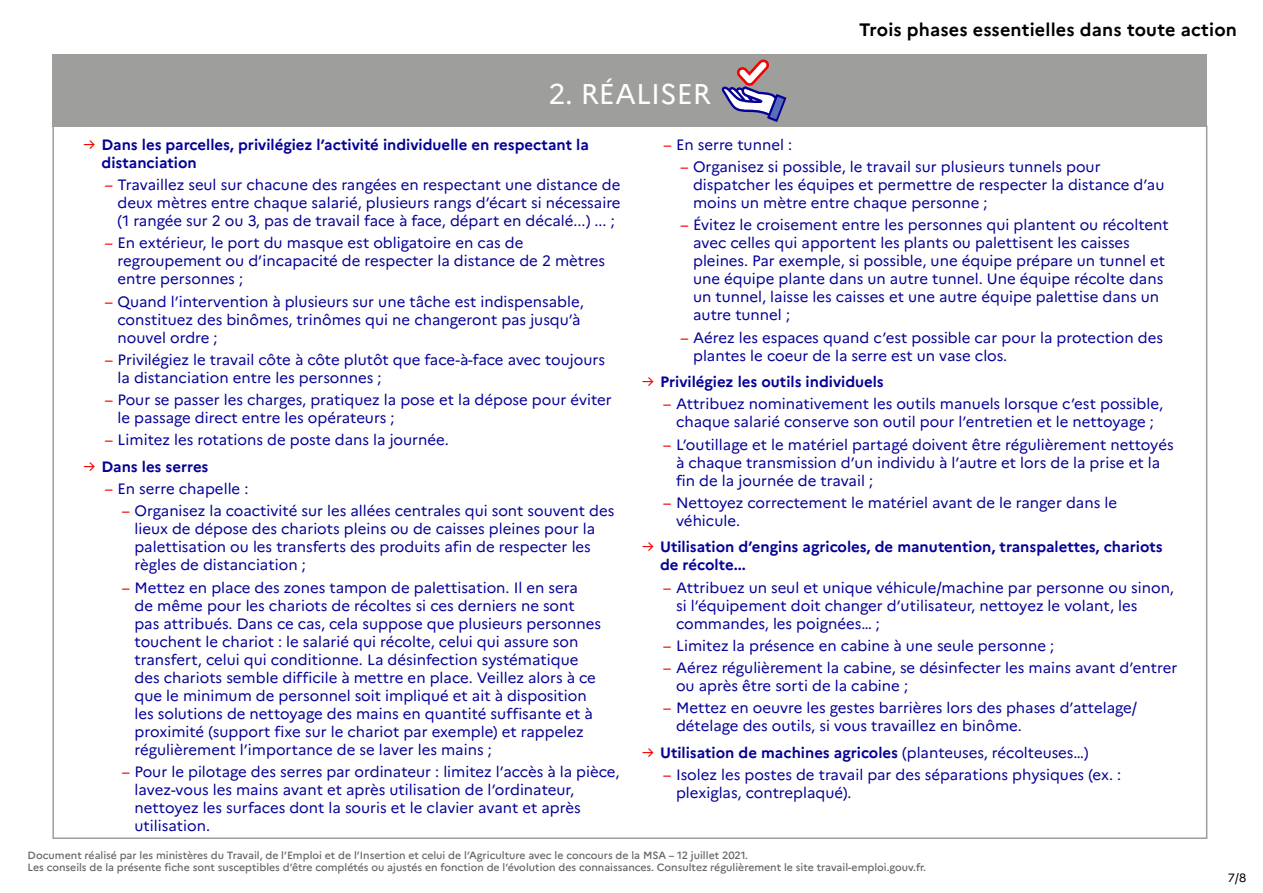
<style>
.page{position:relative;width:1263px;height:893px;background:#fff}
.page>*{position:absolute;margin:0;border:0;box-sizing:border-box;transform-origin:0 0}
.t1{font:28.5px "Marianne";color:#fff}
.t2{font:700 18px "Marianne";letter-spacing:.01em;color:#000}
.t3{font:15px/18px "Marianne";color:#050096}
.t4{font:700 15px/18px "Marianne";color:#050096}
.t5{font:12px "Marianne";color:#000}
.t6{font:500 10.5px/12.6px "Marianne";color:#656563}
.s1{font-weight:400;color:#f70000}
.s2{color:#f70000}
.s3{font-weight:400}
</style>
<div class="page">
<div style="left:52px;top:54px;width:1155px;height:72px;background:#9e9e9c"></div>
<svg style="left:721px;top:59px;width:65px;height:63px"></svg>
<h1 class="t1" style="left:548px;top:76px;width:164px">2. RÉALISER</h1>
<p class="t2" style="left:859px;top:18px;width:379px">Trois phases essentielles dans toute action</p>
<p class="t4" style="left:102px;top:136px;width:489px;text-indent:-18px"><span class="s1">→</span> Dans les parcelles, privilégiez l’activité individuelle en respectant la distanciation</p>
<p class="t3" style="left:118px;top:176px;width:505px;text-align:justify;text-indent:-13px"><span class="s2">–</span> Travaillez seul sur chacune des rangées en respectant une distance de deux mètres entre chaque salarié, plusieurs rangs d’écart si nécessaire (1 rangée sur 2 ou 3, pas de travail face à face, départ en décalé...) ... ;</p>
<p class="t3" style="left:118px;top:234px;width:489px;text-indent:-13px"><span class="s2">–</span> En extérieur, le port du masque est obligatoire en cas de regroupement ou d’incapacité de respecter la distance de 2 mètres entre personnes ;</p>
<p class="t3" style="left:118px;top:292px;width:468px;text-indent:-13px"><span class="s2">–</span> Quand l’intervention à plusieurs sur une tâche est indispensable, constituez des binômes, trinômes qui ne changeront pas jusqu’à nouvel ordre ;</p>
<p class="t3" style="left:118px;top:351px;width:489px;text-indent:-13px"><span class="s2">–</span> Privilégiez le travail côte à côte plutôt que face-à-face avec toujours la distanciation entre les personnes ;</p>
<p class="t3" style="left:118px;top:391px;width:496px;text-indent:-13px"><span class="s2">–</span> Pour se passer les charges, pratiquez la pose et la dépose pour éviter le passage direct entre les opérateurs ;</p>
<p class="t3" style="left:105px;top:431px;width:346px"><span class="s2">–</span> Limitez les rotations de poste dans la journée.</p>
<p class="t4" style="left:84px;top:458px;width:126px"><span class="s1">→</span> Dans les serres</p>
<p class="t3" style="left:105px;top:480px;width:145px"><span class="s2">–</span> En serre chapelle :</p>
<p class="t3" style="left:135px;top:502px;width:481px;text-indent:-13px"><span class="s2">–</span> Organisez la coactivité sur les allées centrales qui sont souvent des lieux de dépose des chariots pleins ou de caisses pleines pour la palettisation ou les transferts des produits afin de respecter les règles de distanciation ;</p>
<p class="t3" style="left:135px;top:578px;width:468px;text-indent:-13px"><span class="s2">–</span> Mettez en place des zones tampon de palettisation. Il en sera<br>de même pour les chariots de récoltes si ces derniers ne sont pas attribués. Dans ce cas, cela suppose que plusieurs personnes touchent le chariot : le salarié qui récolte, celui qui assure son transfert, celui qui conditionne. La désinfection systématique des chariots semble difficile à mettre en place. Veillez alors à ce que le minimum de personnel soit impliqué et ait à disposition les solutions de nettoyage des mains en quantité suffisante et à proximité (support fixe sur le chariot par exemple) et rappelez régulièrement l’importance de se laver les mains ;</p>
<p class="t3" style="left:135px;top:763px;width:486px;text-indent:-13px"><span class="s2">–</span> Pour le pilotage des serres par ordinateur : limitez l’accès à la pièce, lavez-vous les mains avant et après utilisation de l’ordinateur, nettoyez les surfaces dont la souris et le clavier avant et après utilisation.</p>
<p class="t3" style="left:663px;top:135px;width:130px"><span class="s2">–</span> En serre tunnel :</p>
<p class="t3" style="left:693px;top:158px;width:473px;text-indent:-13px"><span class="s2">–</span> Organisez si possible, le travail sur plusieurs tunnels pour dispatcher les équipes et permettre de respecter la distance d’au moins un mètre entre chaque personne ;</p>
<p class="t3" style="left:693px;top:216px;width:477px;text-indent:-13px"><span class="s2">–</span> Évitez le croisement entre les personnes qui plantent ou récoltent avec celles qui apportent les plants ou palettisent les caisses pleines. Par exemple, si possible, une équipe prépare un tunnel et une équipe plante dans un autre tunnel. Une équipe récolte dans un tunnel, laisse les caisses et une autre équipe palettise dans un autre tunnel ;</p>
<p class="t3" style="left:693px;top:328px;width:471px;text-indent:-13px"><span class="s2">–</span> Aérez les espaces quand c’est possible car pour la protection des plantes le coeur de la serre est un vase clos.</p>
<p class="t4" style="left:642px;top:373px;width:243px"><span class="s1">→</span> Privilégiez les outils individuels</p>
<p class="t3" style="left:663px;top:395px;width:501px;text-align:center"><span class="s2">–</span> Attribuez nominativement les outils manuels lorsque c’est possible, chaque salarié conserve son outil pour l’entretien et le nettoyage ;</p>
<p class="t3" style="left:676px;top:435px;width:499px;text-indent:-13px"><span class="s2">–</span> L’outillage et le matériel partagé doivent être régulièrement nettoyés à chaque transmission d’un individu à l’autre et lors de la prise et la fin de la journée de travail ;</p>
<p class="t3" style="left:676px;top:493px;width:442px;text-indent:-13px"><span class="s2">–</span> Nettoyez correctement le matériel avant de le ranger dans le véhicule.</p>
<p class="t4" style="left:660px;top:538px;width:504px;text-indent:-18px"><span class="s1">→</span> Utilisation d’engins agricoles, de manutention, transpalettes, chariots de récolte...</p>
<p class="t3" style="left:676px;top:578px;width:499px;text-indent:-13px"><span class="s2">–</span> Attribuez un seul et unique véhicule/machine par personne ou sinon, si l’équipement doit changer d’utilisateur, nettoyez le volant, les commandes, les poignées… ;</p>
<p class="t3" style="left:663px;top:636px;width:392px"><span class="s2">–</span> Limitez la présence en cabine à une seule personne ;</p>
<p class="t3" style="left:676px;top:659px;width:503px;text-indent:-13px"><span class="s2">–</span> Aérez régulièrement la cabine, se désinfecter les mains avant d’entrer ou après être sorti de la cabine ;</p>
<p class="t3" style="left:676px;top:699px;width:463px;text-indent:-13px"><span class="s2">–</span> Mettez en oeuvre les gestes barrières lors des phases d’attelage/ dételage des outils, si vous travaillez en binôme.</p>
<p class="t4" style="left:642px;top:743px;width:448px"><span class="s1">→</span> Utilisation de machines agricoles <span class="s3">(planteuses, récolteuses…)</span></p>
<p class="t3" style="left:676px;top:766px;width:447px;text-indent:-13px"><span class="s2">–</span> Isolez les postes de travail par des séparations physiques (ex. : plexiglas, contreplaqué).</p>
<p class="t6" style="left:28px;top:848px;width:900px">Document réalisé par les ministères du Travail, de l’Emploi et de l’Insertion et celui de l’Agriculture avec le concours de la MSA – 12 juillet 2021.<br>Les conseils de la présente fiche sont susceptibles d’être complétés ou ajustés en fonction de l’évolution des connaissances. Consultez régulièrement le site travail-emploi.gouv.fr.</p>
<p class="t5" style="left:1228px;top:870px;width:20px">7/8</p>
</div>
